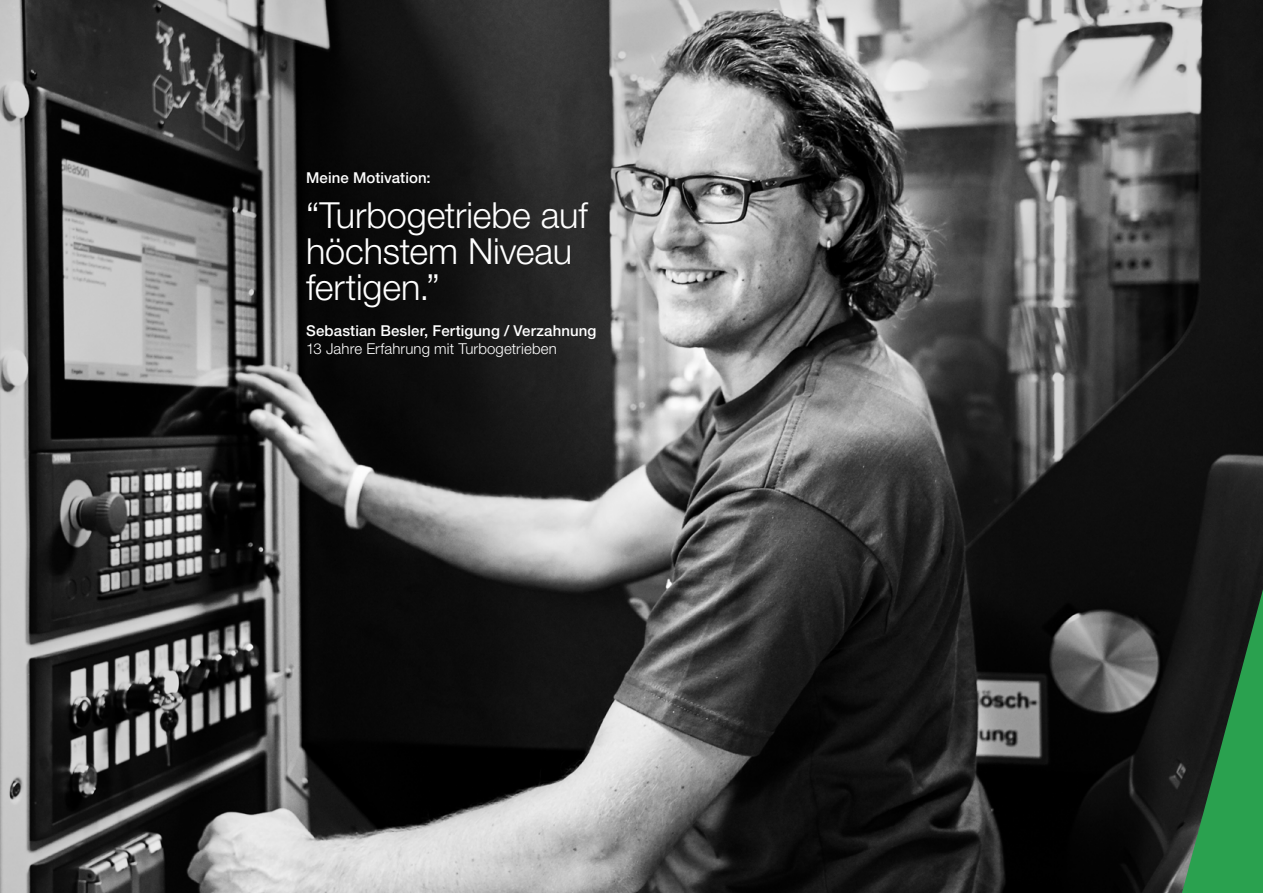
<style>
.page{position:relative;width:1263px;height:893px;background:#fff}
.page>*{position:absolute;margin:0;border:0;box-sizing:border-box;transform-origin:0 0}
.t1{font:300 36px/36px "Helvetica Neue LT Std";letter-spacing:-.005em;color:#fff}
.t2{font:500 15px "Helvetica Neue LT Std";letter-spacing:.005em;color:#fff}
.t3{font:300 15px "Helvetica Neue LT Std";letter-spacing:.005em;color:#fff}
</style>
<div class="page">
<img style="left:0;top:0;width:1263px;height:893px">
<svg style="left:1182px;top:589px;width:81px;height:304px;background:#225c35"></svg>
<p class="t2" style="left:306px;top:169px;width:126px">Meine Motivation:</p>
<h1 class="t1" style="left:306px;top:196px;width:283px">“Turbogetriebe auf höchstem Niveau fertigen.”</h1>
<p class="t2" style="left:306px;top:321px;width:292px">Sebastian Besler, Fertigung / Verzahnung</p>
<p class="t3" style="left:306px;top:339px;width:252px">13 Jahre Erfahrung mit Turbogetrieben</p>
</div>
